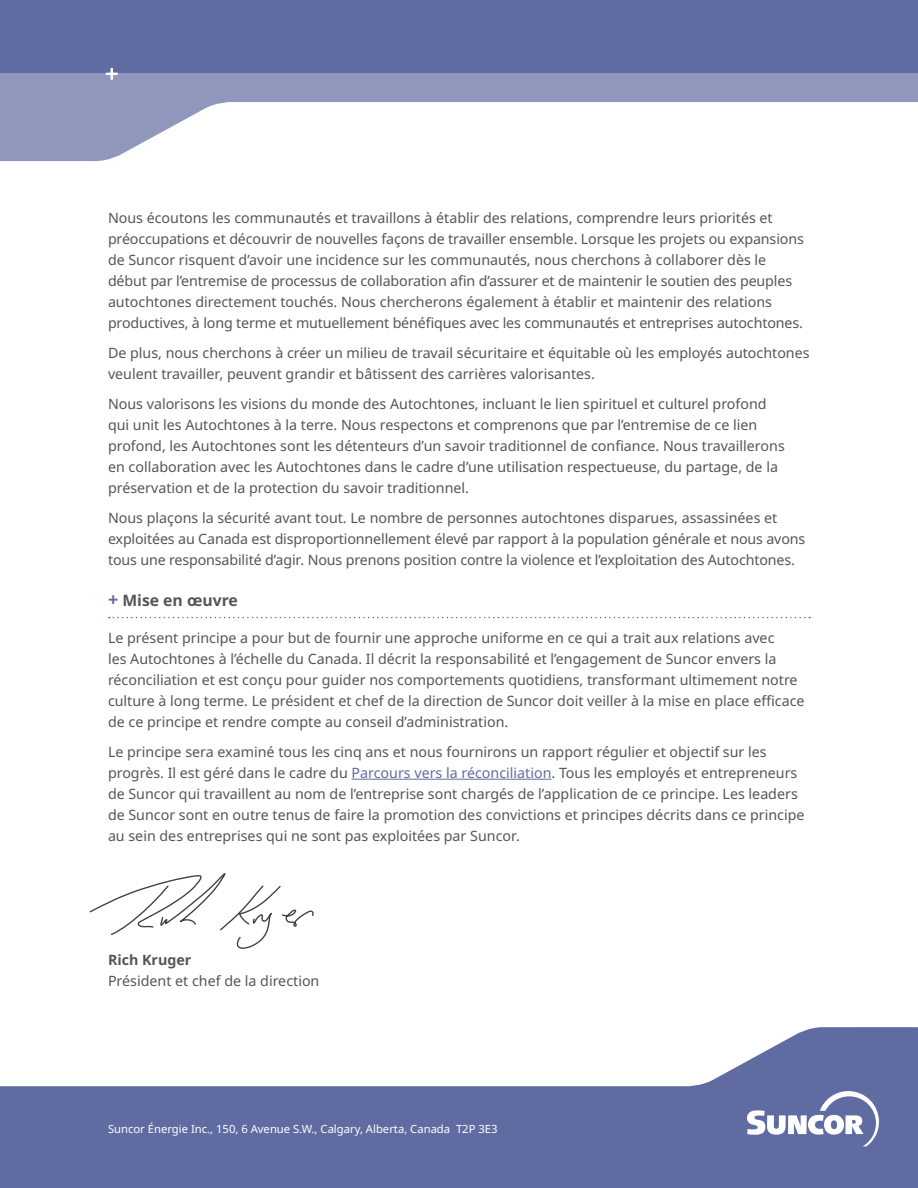
<style>
.page{position:relative;width:918px;height:1188px;background:#fff}
.page>*{position:absolute;margin:0;border:0;box-sizing:border-box;transform-origin:0 0}
.t1{font:700 15.75px "Noto Sans";color:#54555a}
.t2{font:14.25px/21px "Noto Sans";color:#54555a}
.t3{font:700 14.25px "Noto Sans";color:#54555a}
.t4{font:11.25px "Noto Sans";color:#fff}
.s1{font-size:18px;color:#606ca1}
.s2{color:#606ca1}
</style>
<div class="page">
<svg style="left:109px;top:617px;width:701px;height:1px"></svg>
<hr style="left:352px;top:779px;width:200px;height:1px;background:#606ca1">
<div style="left:0;top:0;width:918px;height:74px;background:#606ca1"></div>
<svg style="left:0;top:74px;width:918px;height:88px"></svg>
<svg style="left:106px;top:68px;width:12px;height:12px"></svg>
<svg style="left:90px;top:873px;width:224px;height:76px"></svg>
<svg style="left:0;top:1027px;width:918px;height:161px;fill:#606ca1"></svg>
<svg style="left:747px;top:1091px;width:132px;height:55px"></svg>
<p class="t2" style="left:108px;top:207px;width:697px">Nous écoutons les communautés et travaillons à établir des relations, comprendre leurs priorités et préoccupations et découvrir de nouvelles façons de travailler ensemble. Lorsque les projets ou expansions de Suncor risquent d’avoir une incidence sur les communautés, nous cherchons à collaborer dès le</p>
<p class="t2" style="left:108px;top:270px;width:686px">début par l’entremise de processus de collaboration afin d’assurer et de maintenir le soutien des peuples</p>
<p class="t2" style="left:108px;top:291px;width:666px">autochtones directement touchés. Nous chercherons également à établir et maintenir des relations</p>
<p class="t2" style="left:108px;top:312px;width:696px">productives, à long terme et mutuellement bénéfiques avec les communautés et entreprises autochtones.</p>
<p class="t2" style="left:108px;top:342px;width:703px">De plus, nous cherchons à créer un milieu de travail sécuritaire et équitable où les employés autochtones veulent travailler, peuvent grandir et bâtissent des carrières valorisantes.</p>
<p class="t2" style="left:108px;top:393px;width:660px">Nous valorisons les visions du monde des Autochtones, incluant le lien spirituel et culturel profond qui unit les Autochtones à la terre. Nous respectons et comprenons que par l’entremise de ce lien</p>
<p class="t2" style="left:108px;top:435px;width:678px">profond, les Autochtones sont les détenteurs d’un savoir traditionnel de confiance. Nous travaillerons</p>
<p class="t2" style="left:108px;top:456px;width:672px">en collaboration avec les Autochtones dans le cadre d’une utilisation respectueuse, du partage, de la préservation et de la protection du savoir traditionnel.</p>
<p class="t2" style="left:108px;top:507px;width:699px">Nous plaçons la sécurité avant tout. Le nombre de personnes autochtones disparues, assassinées et exploitées au Canada est disproportionnellement élevé par rapport à la population générale et nous avons tous une responsabilité d’agir. Nous prenons position contre la violence et l’exploitation des Autochtones.</p>
<h5 class="t1" style="left:108px;top:589px;width:131px"><span class="s1">+</span> Mise en œuvre</h5>
<p class="t2" style="left:108px;top:627px;width:691px">Le présent principe a pour but de fournir une approche uniforme en ce qui a trait aux relations avec<br>les Autochtones à l’échelle du Canada. Il décrit la responsabilité et l’engagement de Suncor envers la réconciliation et est conçu pour guider nos comportements quotidiens, transformant ultimement notre</p>
<p class="t2" style="left:108px;top:690px;width:698px">culture à long terme. Le président et chef de la direction de Suncor doit veiller à la mise en place efficace</p>
<p class="t2" style="left:108px;top:711px;width:402px">de ce principe et rendre compte au conseil d’administration.</p>
<p class="t2" style="left:108px;top:741px;width:698px">Le principe sera examiné tous les cinq ans et nous fournirons un rapport régulier et objectif sur les progrès. Il est géré dans le cadre du <span class="s2">Parcours vers la réconciliation</span>. Tous les employés et entrepreneurs de Suncor qui travaillent au nom de l’entreprise sont chargés de l’application de ce principe. Les leaders de Suncor sont en outre tenus de faire la promotion des convictions et principes décrits dans ce principe au sein des entreprises qui ne sont pas exploitées par Suncor.</p>
<h5 class="t3" style="left:108px;top:950px;width:85px">Rich Kruger</h5>
<p class="t2" style="left:108px;top:971px;width:213px">Président et chef de la direction</p>
<p class="t4" style="left:108px;top:1121px;width:391px">Suncor Énergie Inc., 150, 6 Avenue S.W., Calgary, Alberta, Canada T2P 3E3</p>
</div>
